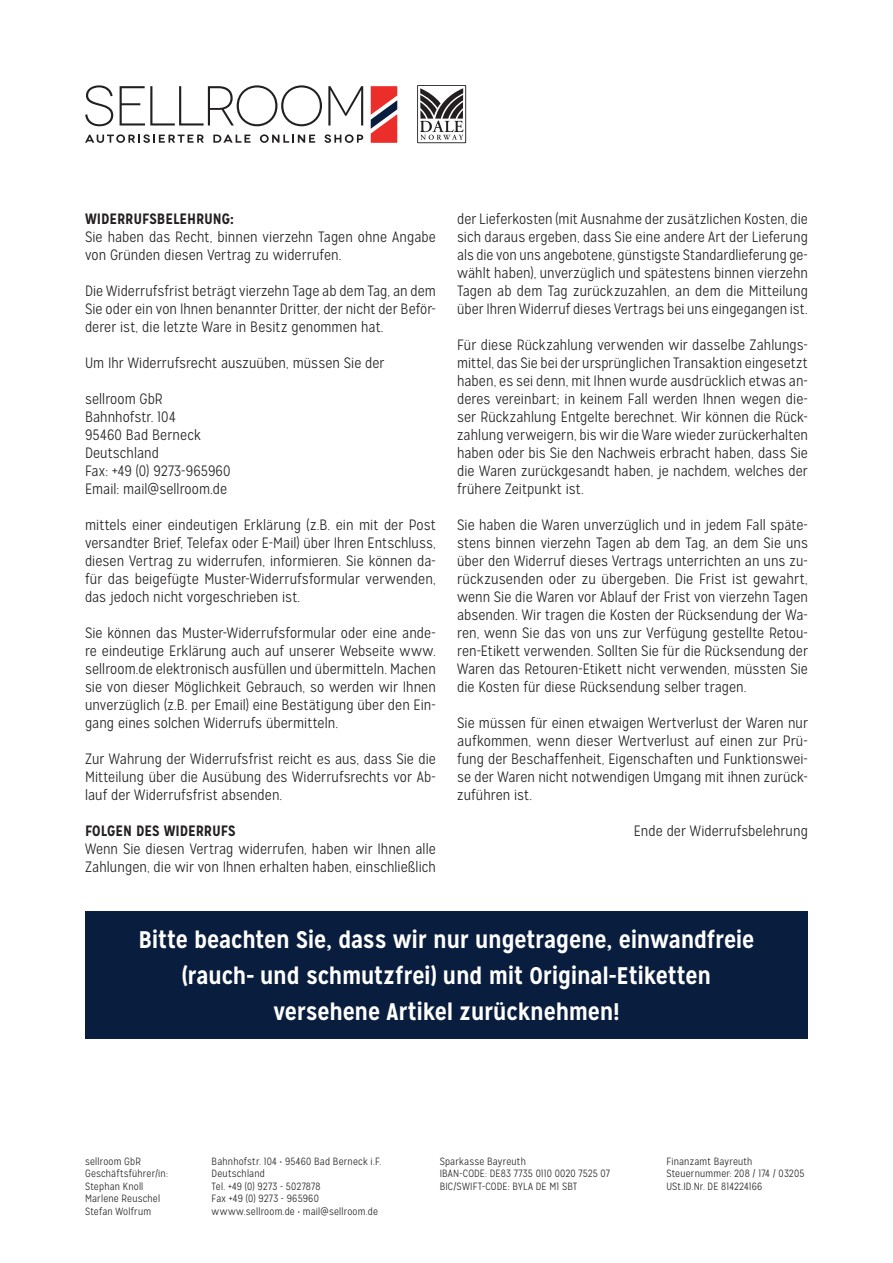
<style>
.page{position:relative;width:893px;height:1263px;background:#fff}
.page>*{position:absolute;margin:0;border:0;box-sizing:border-box;transform-origin:0 0}
.t1{font:700 24px/36px "Mission Gothic";letter-spacing:-.01em;color:#fff;text-align:center}
.t2{font:300 15px/18px "Mission Gothic";letter-spacing:.005em;color:#231f20;text-align:justify}
.t3{font:700 15px "Mission Gothic";letter-spacing:-.01em;color:#231f20}
.t4{font:300 10.5px/12.6px "Mission Gothic";letter-spacing:.02em;color:#231f20}
</style>
<div class="page">
<svg style="left:417px;top:85px;width:49px;height:58px"></svg>
<svg style="left:85px;top:134px;width:119px;height:9px"></svg>
<svg style="left:213px;top:135px;width:38px;height:8px"></svg>
<svg style="left:260px;top:134px;width:55px;height:9px"></svg>
<svg style="left:324px;top:134px;width:39px;height:9px"></svg>
<svg style="left:85px;top:85px;width:28px;height:41px"></svg>
<svg style="left:120px;top:85px;width:202px;height:41px"></svg>
<svg style="left:328px;top:86px;width:35px;height:39px"></svg>
<svg style="left:371px;top:86px;width:26px;height:57px"></svg>
<div style="left:85px;top:911px;width:723px;height:128px;background:#091d3e"></div>
<p class="t3" style="left:85px;top:209px;width:150px">WIDERRUFSBELEHRUNG:</p>
<p class="t2" style="left:85px;top:228px;width:352px">Sie haben das Recht, binnen vierzehn Tagen ohne Angabe von Gründen diesen Vertrag zu widerrufen.</p>
<p class="t2" style="left:85px;top:282px;width:352px">Die Widerrufsfrist beträgt vierzehn Tage ab dem Tag, an dem Sie oder ein von Ihnen benannter Dritter, der nicht der Beför&shy;derer ist, die letzte Ware in Besitz genommen hat.</p>
<p class="t2" style="left:85px;top:354px;width:301px">Um Ihr Widerrufsrecht auszuüben, müssen Sie der</p>
<p class="t2" style="left:85px;top:390px;width:147px;text-align:left">sellroom GbR<br>Bahnhofstr. 104<br>95460 Bad Berneck<br>Deutschland<br>Fax: +49 (0) 9273-965960<br>Email: mail@sellroom.de</p>
<p class="t2" style="left:85px;top:516px;width:352px">mittels einer eindeutigen Erklärung (z.B. ein mit der Post versandter Brief, Telefax oder E-Mail) über Ihren Entschluss, diesen Vertrag zu widerrufen, informieren. Sie können da&shy;für das beigefügte Muster-Widerrufsformular verwenden, das jedoch nicht vorgeschrieben ist.</p>
<p class="t2" style="left:85px;top:624px;width:352px">Sie können das Muster-Widerrufsformular oder eine ande&shy;re eindeutige Erklärung auch auf unserer Webseite www. sellroom.de elektronisch ausfüllen und übermitteln. Machen sie von dieser Möglichkeit Gebrauch, so werden wir Ihnen unverzüglich (z.B. per Email) eine Bestätigung über den Ein&shy;gang eines solchen Widerrufs übermitteln.</p>
<p class="t2" style="left:85px;top:750px;width:352px">Zur Wahrung der Widerrufsfrist reicht es aus, dass Sie die Mitteilung über die Ausübung des Widerrufsrechts vor Ab&shy;lauf der Widerrufsfrist absenden.</p>
<p class="t3" style="left:85px;top:821px;width:152px">FOLGEN DES WIDERRUFS</p>
<p class="t2" style="left:85px;top:840px;width:352px">Wenn Sie diesen Vertrag widerrufen, haben wir Ihnen alle<br>Zahlungen, die wir von Ihnen erhalten haben, einschließlich</p>
<p class="t2" style="left:457px;top:210px;width:352px">der Lieferkosten (mit Ausnahme der zusätzlichen Kosten, die sich daraus ergeben, dass Sie eine andere Art der Lieferung als die von uns angebotene, günstigste Standardlieferung ge&shy;wählt haben), unverzüglich und spätestens binnen vierzehn Tagen ab dem Tag zurückzuzahlen, an dem die Mitteilung über Ihren Widerruf dieses Vertrags bei uns eingegangen ist.</p>
<p class="t2" style="left:457px;top:336px;width:352px">Für diese Rückzahlung verwenden wir dasselbe Zahlungs&shy;mittel, das Sie bei der ursprünglichen Transaktion eingesetzt haben, es sei denn, mit Ihnen wurde ausdrücklich etwas an&shy;deres vereinbart; in keinem Fall werden Ihnen wegen die&shy;ser Rückzahlung Entgelte berechnet. Wir können die Rück&shy;zahlung verweigern, bis wir die Ware wieder zurückerhalten haben oder bis Sie den Nachweis erbracht haben, dass Sie die Waren zurückgesandt haben, je nachdem, welches der frühere Zeitpunkt ist.</p>
<p class="t2" style="left:457px;top:516px;width:352px">Sie haben die Waren unverzüglich und in jedem Fall späte&shy;stens binnen vierzehn Tagen ab dem Tag, an dem Sie uns über den Widerruf dieses Vertrags unterrichten an uns zu&shy;rückzusenden oder zu übergeben. Die Frist ist gewahrt, wenn Sie die Waren vor Ablauf der Frist von vierzehn Tagen absenden. Wir tragen die Kosten der Rücksendung der Wa&shy;ren, wenn Sie das von uns zur Verfügung gestellte Retou&shy;ren-Etikett verwenden. Sollten Sie für die Rücksendung der Waren das Retouren-Etikett nicht verwenden, müssten Sie die Kosten für diese Rücksendung selber tragen.</p>
<p class="t2" style="left:457px;top:714px;width:352px">Sie müssen für einen etwaigen Wertverlust der Waren nur aufkommen, wenn dieser Wertverlust auf einen zur Prü&shy;fung der Beschaffenheit, Eigenschaften und Funktionswei&shy;se der Waren nicht notwendigen Umgang mit ihnen zurück&shy;zuführen ist.</p>
<p class="t2" style="left:634px;top:822px;width:176px">Ende der Widerrufsbelehrung</p>
<h1 class="t1" style="left:139px;top:922px;width:617px">Bitte beachten Sie, dass wir nur ungetragene, einwandfreie (rauch- und schmutzfrei) und mit Original-Etiketten versehene Artikel zurücknehmen!</h1>
<p class="t4" style="left:85px;top:1155px;width:84px">sellroom GbR<br>Geschäftsführer/in:<br>Stephan Knoll<br>Marlene Reuschel<br>Stefan Wolfrum</p>
<p class="t4" style="left:212px;top:1155px;width:171px">Bahnhofstr. 104 • 95460 Bad Berneck i.F.<br>Deutschland<br>Tel. +49 (0) 9273 - 5027878<br>Fax +49 (0) 9273 - 965960 wwww.sellroom.de • mail@sellroom.de</p>
<p class="t4" style="left:440px;top:1155px;width:172px">Sparkasse Bayreuth<br>IBAN-CODE: DE83 7735 0110 0020 7525 07<br>BIC/SWIFT-CODE: BYLA DE M1 SBT</p>
<p class="t4" style="left:666px;top:1155px;width:140px">Finanzamt Bayreuth<br>Steuernummer: 208 / 174 / 03205<br>USt.ID.Nr. DE 814224166</p>
</div>
